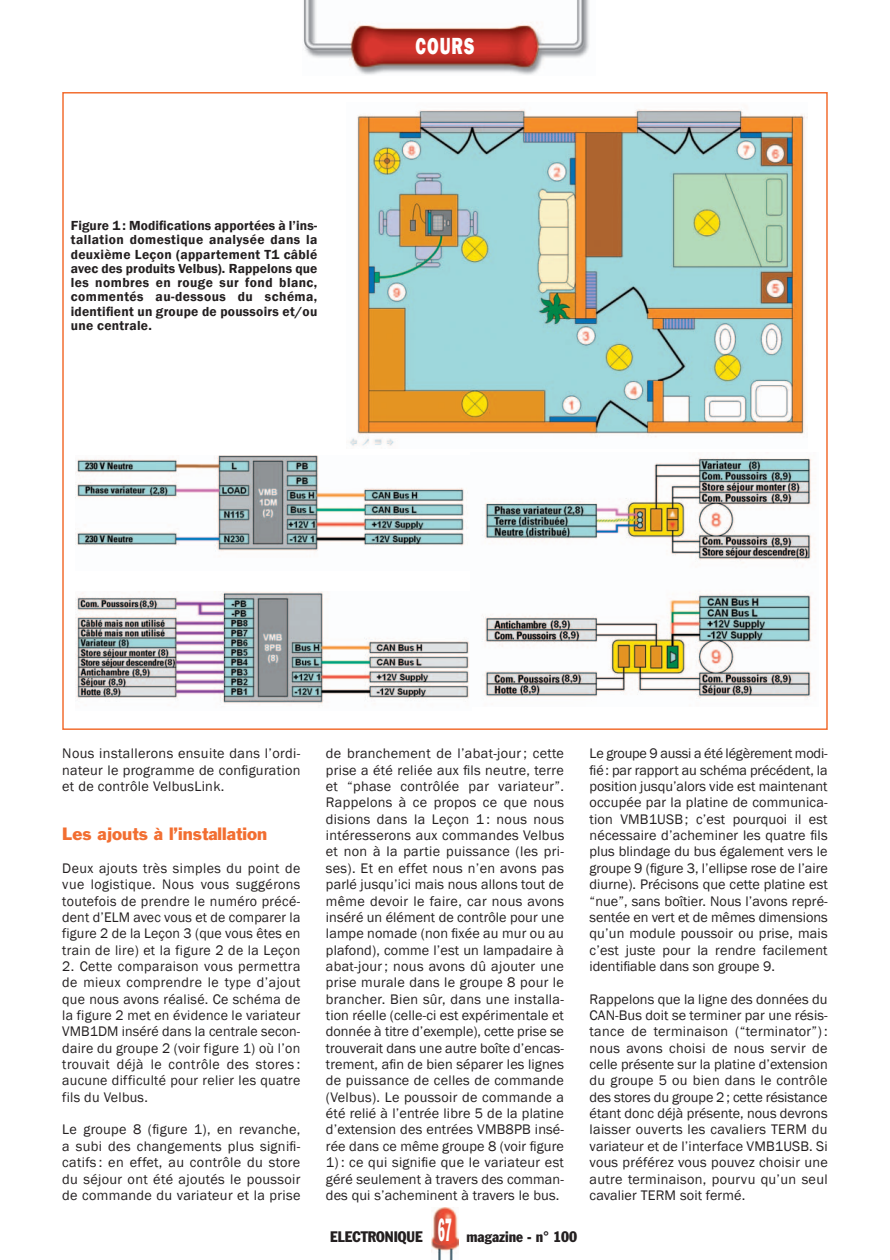
<style>
.page{position:relative;width:890px;height:1260px;background:#fff}
.page>*{position:absolute;margin:0;border:0;box-sizing:border-box;transform-origin:0 0}
.t1{font:800 24px "Franklin Gothic";letter-spacing:.06em;color:#fff;scale:.7 1}
.t2{font:16.5px "Franklin Gothic";color:#f26e31}
.t3{font:condensed 15px "Franklin Gothic";color:#231f20}
.t4{font:14.25px/16.4px "Franklin Gothic";letter-spacing:.015em;color:#231f20;text-align:justify}
.t5{font:600 13.5px/14.2px "Franklin Gothic";letter-spacing:.02em;color:#231f20;text-align:justify}
.s1{font-size:31.5px;color:#fff}
</style>
<div class="page">
<img style="left:303px;top:0;width:286px;height:75px">
<img style="left:431px;top:1207px;width:28px;height:53px">
<img style="left:350px;top:109px;width:457px;height:337px">
<img style="left:76px;top:455px;width:389px;height:96px">
<img style="left:76px;top:592px;width:393px;height:112px">
<img style="left:484px;top:457px;width:328px;height:241px">
<p class="t5" style="left:71px;top:219px;width:248px">Figure 1 : Modifications apportées à l’ins&shy;tallation domestique analysée dans la deuxième Leçon (appartement T1 câblé avec des produits Velbus). Rappelons que les nombres en rouge sur fond blanc, commentés au-dessous du schéma, identifient un groupe de poussoirs et/ou une centrale.</p>
<h1 class="t1" style="left:415px;top:31px;width:86px">COURS</h1>
<p class="t4" style="left:62px;top:746px;width:240px">Nous installerons ensuite dans l’ordi&shy;nateur le programme de configuration et de contrôle VelbusLink.</p>
<p class="t2" style="left:62px;top:823px;width:206px">Les ajouts à l’installation</p>
<p class="t4" style="left:62px;top:860px;width:240px">Deux ajouts très simples du point de vue logistique. Nous vous suggérons toutefois de prendre le numéro précé&shy;dent d’ELM avec vous et de comparer la figure 2 de la Leçon 3 (que vous êtes en train de lire) et la figure 2 de la Leçon</p>
<p class="t4" style="left:62px;top:958px;width:240px">2. Cette comparaison vous permettra de mieux comprendre le type d’ajout que nous avons réalisé. Ce schéma de la figure 2 met en évidence le variateur VMB1DM inséré dans la centrale secon&shy;daire du groupe 2 (voir figure 1) où l’on trouvait déjà le contrôle des stores : aucune difficulté pour relier les quatre fils du Velbus.</p>
<p class="t4" style="left:62px;top:1122px;width:240px">Le groupe 8 (figure 1), en revanche, a subi des changements plus signifi&shy;catifs : en effet, au contrôle du store du séjour ont été ajoutés le poussoir de commande du variateur et la prise</p>
<p class="t4" style="left:326px;top:746px;width:240px">de branchement de l’abat-jour ; cette prise a été reliée aux fils neutre, terre et “phase contrôlée par variateur”.<br>Rappelons à ce propos ce que nous disions dans la Leçon 1 : nous nous intéresserons aux commandes Velbus et non à la partie puissance (les pri&shy;ses). Et en effet nous n’en avons pas parlé jusqu’ici mais nous allons tout de même devoir le faire, car nous avons inséré un élément de contrôle pour une lampe nomade (non fixée au mur ou au plafond), comme l’est un lampadaire à abat-jour ; nous avons dû ajouter une prise murale dans le groupe 8 pour le brancher. Bien sûr, dans une installa&shy;tion réelle (celle-ci est expérimentale et donnée à titre d’exemple), cette prise se trouverait dans une autre boîte d’encas&shy;trement, afin de bien séparer les lignes de puissance de celles de commande (Velbus). Le poussoir de commande a été relié à l’entrée libre 5 de la platine d’extension des entrées VMB8PB insé&shy;rée dans ce même groupe 8 (voir figure</p>
<p class="t4" style="left:326px;top:1154px;width:240px">1) : ce qui signifie que le variateur est géré seulement à travers des comman&shy;des qui s’acheminent à travers le bus.</p>
<p class="t3" style="left:330px;top:1227px;width:249px">ELECTRONIQUE <span class="s1">67</span> magazine - n° 100</p>
<p class="t4" style="left:589px;top:746px;width:240px">Le groupe 9 aussi a été légèrement modi&shy;fié : par rapport au schéma précédent, la position jusqu’alors vide est maintenant occupée par la platine de communica&shy;tion VMB1USB ; c’est pourquoi il est nécessaire d’acheminer les quatre fils plus blindage du bus également vers le groupe 9 (figure 3, l’ellipse rose de l’aire diurne). Précisons que cette platine est “nue”, sans boîtier. Nous l’avons repré&shy;sentée en vert et de mêmes dimensions qu’un module poussoir ou prise, mais c’est juste pour la rendre facilement identifiable dans son groupe 9.</p>
<p class="t4" style="left:589px;top:991px;width:240px">Rappelons que la ligne des données du CAN-Bus doit se terminer par une résis&shy;tance de terminaison (“terminator”) : nous avons choisi de nous servir de celle présente sur la platine d’extension du groupe 5 ou bien dans le contrôle des stores du groupe 2 ; cette résistance étant donc déjà présente, nous devrons laisser ouverts les cavaliers TERM du variateur et de l’interface VMB1USB. Si vous préférez vous pouvez choisir une autre terminaison, pourvu qu’un seul cavalier TERM soit fermé.</p>
</div>
